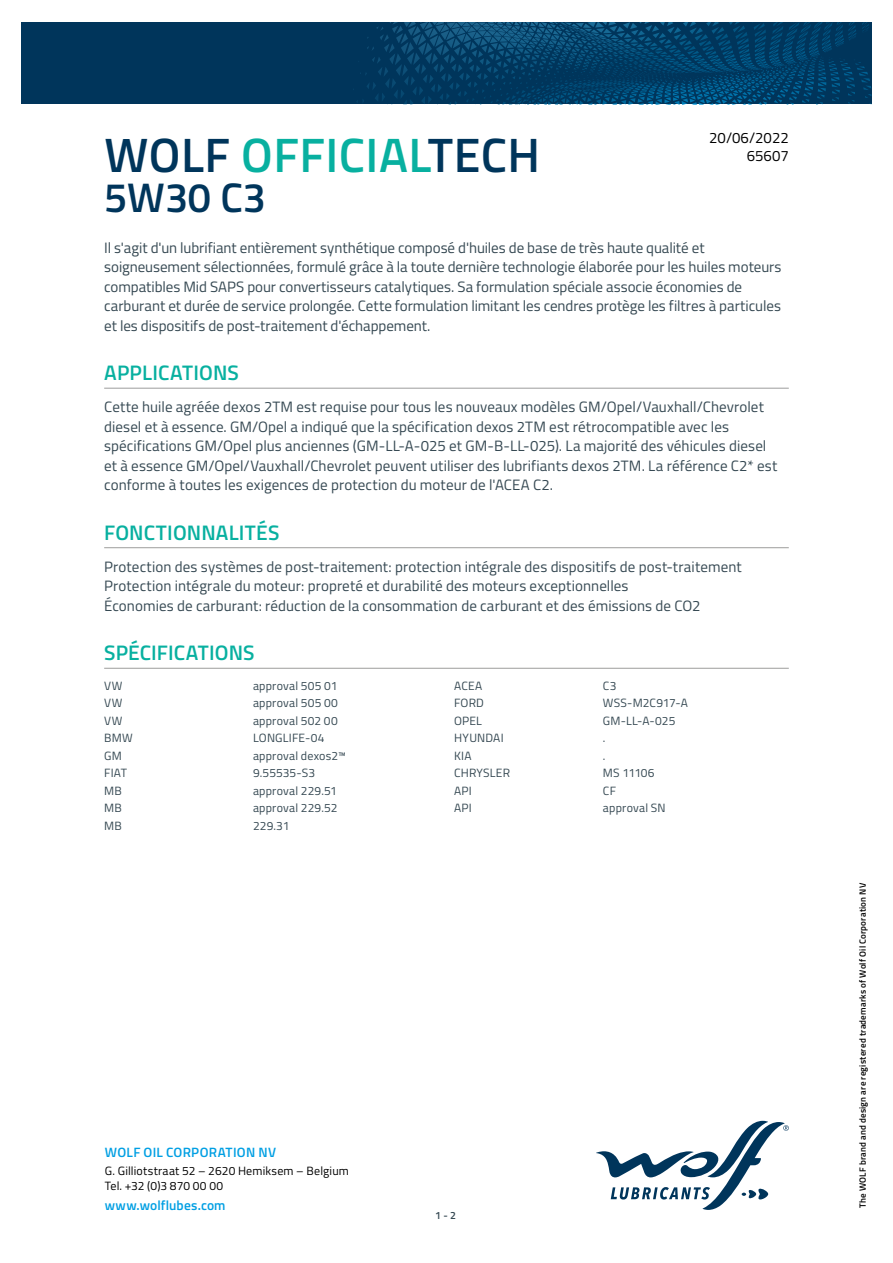
<style>
.page{position:relative;width:893px;height:1263px;background:#fff}
.page>*{position:absolute;margin:0;border:0;box-sizing:border-box;transform-origin:0 0}
.t1{font:600 48.3px "Titillium";letter-spacing:.01em;color:#00355b}
.t2{font:600 41.4px "Titillium";color:#00355b}
.t3{font:600 21px "Titillium";letter-spacing:.005em;color:#08b0a0}
.t4{font:15px/19.5px "Titillium";letter-spacing:.005em;color:#364953}
.t5{font:15px/18px "Titillium";color:#000;text-align:right}
.t6{font:600 13.5px "Titillium";letter-spacing:.015em;color:#009fe3}
.t7{font:12px "Titillium";letter-spacing:.015em;color:#364953}
.t8{font:12px/14.4px "Titillium";letter-spacing:.015em;color:#000}
.t9{font:600 10.5px "Titillium";color:#364953}
.t10{font:600 9px "Titillium";letter-spacing:.025em;color:#000}
.s1{color:#08b0a0}
</style>
<div class="page">
<svg style="left:596px;top:1121px;width:193px;height:89px"></svg>
<svg style="left:21px;top:22px;width:851px;height:82px;background:#013b62"></svg>
<hr style="left:104px;top:388px;width:685px;height:1px;background:#9d9d9c">
<hr style="left:104px;top:547px;width:685px;height:1px;background:#9d9d9c">
<hr style="left:104px;top:668px;width:685px;height:1px;background:#9d9d9c">
<p class="t5" style="left:709px;top:128px;width:81px">20/06/2022<br>65607</p>
<h1 class="t1" style="left:104px;top:118px;width:437px">WOLF <span class="s1">OFFICIAL</span>TECH</h1>
<h2 class="t2" style="left:104px;top:166px;width:163px">5W30 C3</h2>
<p class="t4" style="left:104px;top:237px;width:679px">Il s'agit d'un lubrifiant entièrement synthétique composé d'huiles de base de très haute qualité et soigneusement sélectionnées, formulé grâce à la toute dernière technologie élaborée pour les huiles moteurs compatibles Mid SAPS pour convertisseurs catalytiques. Sa formulation spéciale associe économies de carburant et durée de service prolongée. Cette formulation limitant les cendres protège les filtres à particules et les dispositifs de post-traitement d'échappement.</p>
<h3 class="t3" style="left:104px;top:357px;width:136px">APPLICATIONS</h3>
<p class="t4" style="left:104px;top:397px;width:675px">Cette huile agréée dexos 2TM est requise pour tous les nouveaux modèles GM/Opel/Vauxhall/Chevrolet diesel et à essence. GM/Opel a indiqué que la spécification dexos 2TM est rétrocompatible avec les spécifications GM/Opel plus anciennes (GM-LL-A-025 et GM-B-LL-025). La majorité des véhicules diesel et à essence GM/Opel/Vauxhall/Chevrolet peuvent utiliser des lubrifiants dexos 2TM. La référence C2* est conforme à toutes les exigences de protection du moteur de l'ACEA C2.</p>
<h3 class="t3" style="left:104px;top:516px;width:177px">FONCTIONNALITÉS</h3>
<p class="t4" style="left:104px;top:556px;width:639px">Protection des systèmes de post-traitement: protection intégrale des dispositifs de post-traitement<br>Protection intégrale du moteur: propreté et durabilité des moteurs exceptionnelles<br>Économies de carburant: réduction de la consommation de carburant et des émissions de CO2</p>
<h3 class="t3" style="left:104px;top:637px;width:152px">SPÉCIFICATIONS</h3>
<p class="t7" style="left:104px;top:677px;width:20px">VW</p>
<p class="t7" style="left:253px;top:677px;width:86px">approval 505 01</p>
<p class="t7" style="left:104px;top:694px;width:20px">VW</p>
<p class="t7" style="left:253px;top:694px;width:87px">approval 505 00</p>
<p class="t7" style="left:104px;top:712px;width:20px">VW</p>
<p class="t7" style="left:253px;top:712px;width:86px">approval 502 00</p>
<p class="t7" style="left:104px;top:729px;width:30px">BMW</p>
<p class="t7" style="left:253px;top:729px;width:73px">LONGLIFE-04</p>
<p class="t7" style="left:104px;top:747px;width:19px">GM</p>
<p class="t7" style="left:253px;top:747px;width:95px">approval dexos2™</p>
<p class="t7" style="left:104px;top:764px;width:24px">FIAT</p>
<p class="t7" style="left:253px;top:764px;width:64px">9.55535-S3</p>
<p class="t7" style="left:104px;top:782px;width:19px">MB</p>
<p class="t7" style="left:253px;top:782px;width:86px">approval 229.51</p>
<p class="t7" style="left:104px;top:799px;width:19px">MB</p>
<p class="t7" style="left:253px;top:799px;width:86px">approval 229.52</p>
<p class="t7" style="left:104px;top:817px;width:19px">MB</p>
<p class="t7" style="left:253px;top:817px;width:38px">229.31</p>
<p class="t7" style="left:454px;top:677px;width:30px">ACEA</p>
<p class="t7" style="left:603px;top:677px;width:15px">C3</p>
<p class="t7" style="left:454px;top:694px;width:31px">FORD</p>
<p class="t7" style="left:603px;top:694px;width:86px">WSS-M2C917-A</p>
<p class="t7" style="left:454px;top:712px;width:29px">OPEL</p>
<p class="t7" style="left:603px;top:712px;width:74px">GM-LL-A-025</p>
<p class="t7" style="left:454px;top:729px;width:51px">HYUNDAI</p>
<p class="t7" style="left:603px;top:729px;width:4px">.</p>
<p class="t7" style="left:454px;top:747px;width:19px">KIA</p>
<p class="t7" style="left:603px;top:747px;width:4px">.</p>
<p class="t7" style="left:454px;top:764px;width:57px">CHRYSLER</p>
<p class="t7" style="left:603px;top:764px;width:53px">MS 11106</p>
<p class="t7" style="left:454px;top:782px;width:19px">API</p>
<p class="t7" style="left:603px;top:782px;width:14px">CF</p>
<p class="t7" style="left:454px;top:799px;width:19px">API</p>
<p class="t7" style="left:603px;top:799px;width:64px">approval SN</p>
<p class="t6" style="left:105px;top:1142px;width:173px">WOLF OIL CORPORATION NV</p>
<p class="t8" style="left:105px;top:1163px;width:246px">G. Gilliotstraat 52 – 2620 Hemiksem – Belgium<br>Tel. +32 (0)3 870 00 00</p>
<p class="t6" style="left:105px;top:1195px;width:122px">www.wolflubes.com</p>
<p class="t9" style="left:435px;top:1207px;width:22px">1 - 2</p>
<p class="t10" style="left:856px;top:1208px;width:326px;rotate:-90deg">The WOLF brand and design are registered trademarks of Wolf Oil Corporation NV</p>
</div>
